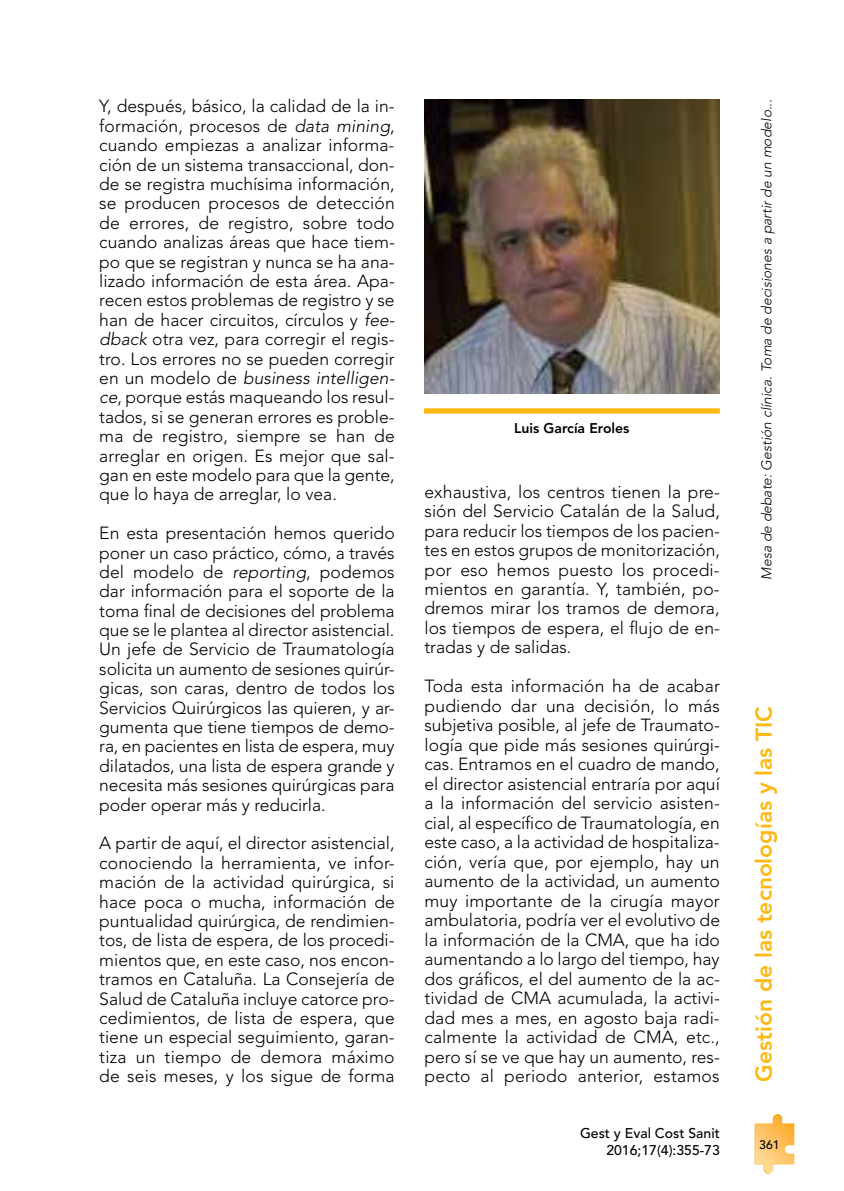
<style>
.page{position:relative;width:844px;height:1191px;background:#fff}
.page>*{position:absolute;margin:0;border:0;box-sizing:border-box;transform-origin:0 0}
.t1{font:800 22.75px "Avenir";color:#fdb913}
.t2{font:300 17.5px/19.4px "Avenir";color:#000;text-align:justify}
.t3{font:italic 300 14px "Avenir";color:#000}
.t4{font:500 14px/17.5px "Avenir";color:#000;text-align:right}
.t5{font:800 14px "Avenir";color:#000}
.t6{font:500 12.25px "Avenir";color:#000}
.s1{font-style:italic}
</style>
<div class="page">
<svg style="left:754px;top:1114px;width:40px;height:59px"></svg>
<div style="left:424px;top:408px;width:295px;height:5px;background:#fdb913"></div>
<img style="left:424px;top:99px;width:295px;height:295px">
<p class="t2" style="left:99px;top:97px;width:297px">Y, después, básico, la calidad de la in&shy;formación, procesos de <span class="s1">data mining</span>, cuando empiezas a analizar informa&shy;ción de un sistema transaccional, don&shy;de se registra muchísima información, se producen procesos de detección de errores, de registro, sobre todo cuando analizas áreas que hace tiem&shy;po que se registran y nunca se ha ana&shy;lizado información de esta área. Apa&shy;recen estos problemas de registro y se han de hacer circuitos, círculos y <span class="s1">fee&shy;dback</span> otra vez, para corregir el regis&shy;tro. Los errores no se pueden corregir en un modelo de <span class="s1">business intelligen&shy;ce</span>, porque estás maqueando los resul&shy;tados, si se generan errores es proble&shy;ma de registro, siempre se han de arreglar en origen. Es mejor que sal&shy;gan en este modelo para que la gente, que lo haya de arreglar, lo vea.</p>
<p class="t2" style="left:99px;top:523px;width:297px">En esta presentación hemos querido poner un caso práctico, cómo, a través del modelo de <span class="s1">reporting</span>, podemos dar información para el soporte de la toma final de decisiones del problema que se le plantea al director asistencial.<br>Un jefe de Servicio de Traumatología solicita un aumento de sesiones quirúr&shy;gicas, son caras, dentro de todos los Servicios Quirúrgicos las quieren, y ar&shy;gumenta que tiene tiempos de demo&shy;ra, en pacientes en lista de espera, muy dilatados, una lista de espera grande y necesita más sesiones quirúrgicas para poder operar más y reducirla.</p>
<p class="t2" style="left:99px;top:833px;width:297px">A partir de aquí, el director asistencial, conociendo la herramienta, ve infor&shy;mación de la actividad quirúrgica, si hace poca o mucha, información de puntualidad quirúrgica, de rendimien&shy;tos, de lista de espera, de los procedi&shy;mientos que, en este caso, nos encon&shy;tramos en Cataluña. La Consejería de Salud de Cataluña incluye catorce pro&shy;cedimientos, de lista de espera, que tiene un especial seguimiento, garan&shy;tiza un tiempo de demora máximo de seis meses, y los sigue de forma</p>
<p class="t5" style="left:514px;top:420px;width:117px">Luis García Eroles</p>
<p class="t2" style="left:424px;top:482px;width:297px">exhaustiva, los centros tienen la pre&shy;sión del Servicio Catalán de la Salud, para reducir los tiempos de los pacien&shy;tes en estos grupos de monitorización, por eso hemos puesto los procedi&shy;mientos en garantía. Y, también, po&shy;dremos mirar los tramos de demora, los tiempos de espera, el flujo de en&shy;tradas y de salidas.</p>
<p class="t2" style="left:424px;top:676px;width:297px">Toda esta información ha de acabar pudiendo dar una decisión, lo más subjetiva posible, al jefe de Traumato&shy;logía que pide más sesiones quirúrgi&shy;cas. Entramos en el cuadro de mando, el director asistencial entraría por aquí a la información del servicio asisten&shy;cial, al específico de Traumatología, en este caso, a la actividad de hospitaliza&shy;ción, vería que, por ejemplo, hay un aumento de la actividad, un aumento muy importante de la cirugía mayor ambulatoria, podría ver el evolutivo de la información de la CMA, que ha ido aumentando a lo largo del tiempo, hay dos gráficos, el del aumento de la ac&shy;tividad de CMA acumulada, la activi&shy;dad mes a mes, en agosto baja radi&shy;calmente la actividad de CMA, etc., pero sí se ve que hay un aumento, res&shy;pecto al periodo anterior, estamos</p>
<p class="t4" style="left:580px;top:1124px;width:141px">Gest y Eval Cost Sanit<br>2016;17(4):355-73</p>
<p class="t3" style="left:758px;top:579px;width:482px;rotate:-90deg">Mesa de debate: Gestión clínica. Toma de decisiones a partir de un modelo...</p>
<h1 class="t1" style="left:750px;top:1081px;width:377px;rotate:-90deg">Gestión de las tecnologías y las TIC</h1>
<p class="t6" style="left:759px;top:1137px;width:22px">361</p>
</div>
